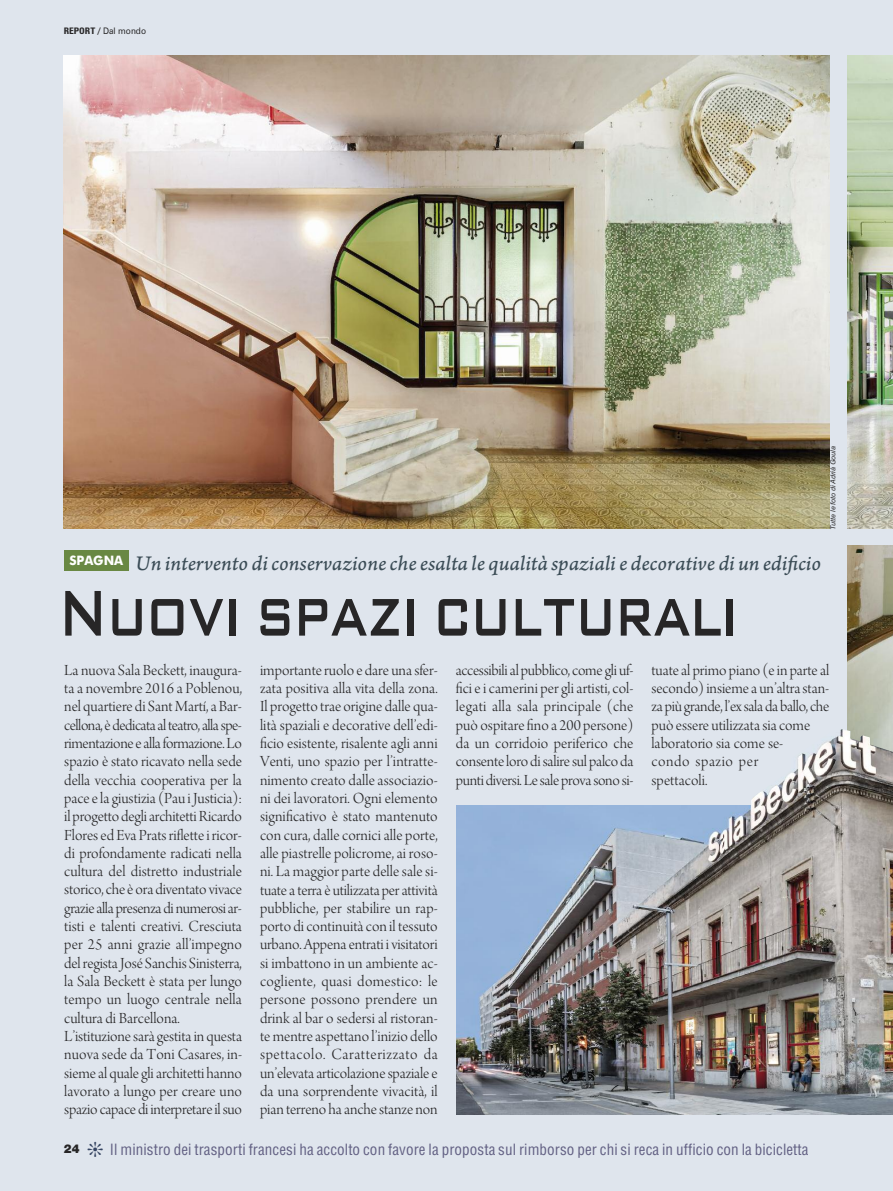
<style>
.page{position:relative;width:893px;height:1191px;background:#dfe5ed}
.page>*{position:absolute;margin:0;border:0;box-sizing:border-box;transform-origin:0 0}
.t1{font:500 86.4px "Bank Gothic BT";letter-spacing:-.01em;color:#272627;scale:.68 1}
.t2{font:21.75px "Arno Pro Italic Caption";letter-spacing:-.005em;color:#3b4c56}
.t3{font:16.35px/18.3px "Arno Pro Light Display";color:#272627}
.t4{font:condensed 15.15px "Helvetica";letter-spacing:.005em;color:#626083}
.t5{font:700 13.05px "Futura BT";letter-spacing:-.005em;color:#fff;scale:.95 1}
.t6{font:9px "Zurich BT";color:#272627;scale:.93 1}
.t7{font:italic 7.05px "Arial";color:#272627}
.s1{font-weight:700;font-stretch:condensed}
.s2{font-family:"Helvetica Neue";font-weight:900;font-stretch:normal;font-size:12.15px;color:#272627}
.s3{color:#354462}
</style>
<div class="page">
<div style="left:64px;top:550px;width:65px;height:20px;background:#698843"></div>
<img style="left:64px;top:56px;width:765px;height:473px">
<img style="left:456px;top:805px;width:437px;height:309px">
<img style="left:847px;top:56px;width:46px;height:472px">
<img style="left:847px;top:545px;width:46px;height:184px">
<img style="left:721px;top:729px;width:172px;height:178px">
<p class="t6" style="left:64px;top:26px;width:90px"><span class="s1">REPORT /</span> Dal mondo</p>
<p class="t7" style="left:828px;top:529px;width:85px;rotate:-90deg">Tutte le foto di Adrià Goula</p>
<h2 class="t2" style="left:135px;top:550px;width:687px">Un intervento diconservazionecheesalta le qualità spazialie decorative di un edificio</h2>
<h1 class="t1" style="left:58px;top:565px;width:1002px">Nuovi spazi culturali</h1>
<p class="t5" style="left:69px;top:552px;width:58px">SPAGNA</p>
<p class="t3" style="left:64px;top:662px;width:179px">La nuova Sala Beckett, inaugura&shy;ta a novembre 2016 a Poblenou, nel quartiere di SantMartí,a Bar&shy;cellona,èdedicataalteatro,allaspe&shy;rimentazioneeallaformazione.Lo spazio è stato ricavato nella sede della vecchia cooperativa per la paceelagiustizia(Pau iJusticia): il progetto degliarchitettiRicardo Floresed Eva Pratsrifletteiricor&shy;di profondamente radicati nella cultura del distretto industriale storico,cheè ora diventato vivace graziealla presenza dinumerosiar&shy;tisti e talenti creativi. Cresciuta per 25 anni grazie all’impegno delregistaJosé Sanchis Sinisterra, la Sala Beckett è stata per lungo tempo un luogo centrale nella cultura di Barcellona.<br>L’istituzionesaràgestitain questa nuova sede da Toni Casares, in&shy;siemeal qualegliarchitetti hanno lavorato a lungo per creare uno spazio capace di interpretareilsuo</p>
<p class="t3" style="left:260px;top:662px;width:179px;text-align:justify">importanteruolo e dare unasfer&shy;zata positiva alla vita della zona.<br>Il progetto trae origine dalle qua&shy;lità spaziali e decorative dell’edi&shy;ficio esistente, risalente agli anni Venti, uno spazio per l’intratte&shy;nimento creato dalle associazio&shy;ni dei lavoratori. Ogni elemento significativo è stato mantenuto con cura, dalle cornici alle porte, alle piastrelle policrome, ai roso&shy;ni. La maggior parte dellesalesi&shy;tuateaterraè utilizzata perattività pubbliche, per stabilire un rap&shy;porto dicontinuitàcon il tessuto urbano.Appenaentrati ivisitatori si imbattono in un ambiente ac&shy;cogliente, quasi domestico: le persone possono prendere un drink al bar o sedersi al ristoran&shy;te mentreaspettano l’inizio dello spettacolo. Caratterizzato da un’elevataarticolazionespazialee da una sorprendente vivacità, il pian terreno haanchestanze non</p>
<p class="t3" style="left:456px;top:662px;width:179px;text-align:justify">accessibilial pubblico,comegli uf&shy;ficieicamerini pergliartisti,col&shy;legati alla sala principale (che può ospitare fino a 200 persone) da un corridoio periferico che consenteloro disaliresul palco da punti diversi.Lesale provasono si-</p>
<p class="t3" style="left:651px;top:662px;width:179px">tuateal primo piano (ein parteal secondo)insiemea un’altrastan&shy;za più grande, l’exsala da ballo,che può essere utilizzatasiacome laboratorio sia come se-<br>condo spazio per<br>spettacoli.</p>
<p class="t4" style="left:64px;top:1139px;width:746px"><span class="s2">24</span> <span class="s3">❊</span> Il ministro dei trasporti francesi ha accolto con favore la proposta sul rimborso per chi si reca in ufficio con la bicicletta</p>
</div>
